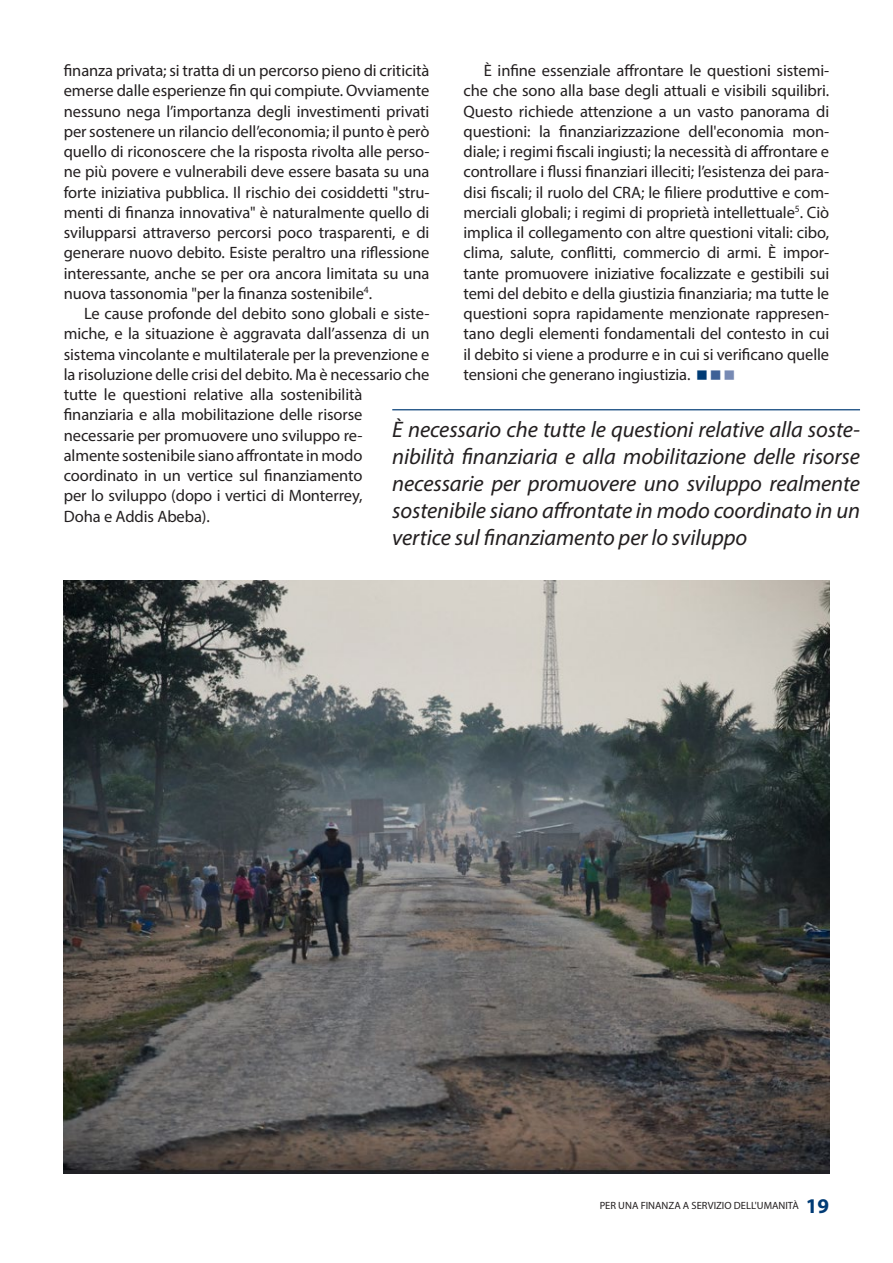
<style>
.page{position:relative;width:893px;height:1263px;background:#fff}
.page>*{position:absolute;margin:0;border:0;box-sizing:border-box;transform-origin:0 0}
.t1{font:italic 22.5px/27px "Myriad Pro";letter-spacing:-.005em;color:#231f20;text-align:justify}
.t2{font:16.5px/20.2px "Myriad Pro";letter-spacing:-.005em;color:#231f20;text-align:justify}
.t3{font:10.5px "Myriad Pro";color:#231f20}
.s1{font-weight:700;font-size:21px;color:#003b75}
</style>
<div class="page">
<hr style="left:392px;top:409px;width:468px;height:1px;background:#003b75">
<img style="left:64px;top:580px;width:765px;height:594px">
<p class="t2" style="left:463px;top:60px;width:367px;text-indent:20px">È infine essenziale affrontare le questioni sistemi&shy;che che sono alla base degli attuali e visibili squilibri.<br>Questo richiede attenzione a un vasto panorama di questioni: la finanziarizzazione dell'economia mon&shy;diale; i regimi fiscali ingiusti; la necessità di affrontare e controllare i flussi finanziari illeciti; l’esistenza dei para&shy;disi fiscali; il ruolo del CRA; le filiere produttive e com&shy;merciali globali; i regimi di proprietà intellettuale<sup>5</sup>. Ciò implica il collegamento con altre questioni vitali: cibo, clima, salute, conflitti, commercio di armi. È impor&shy;tante promuovere iniziative focalizzate e gestibili sui temi del debito e della giustizia finanziaria; ma tutte le questioni sopra rapidamente menzionate rappresen&shy;tano degli elementi fondamentali del contesto in cui il debito si viene a produrre e in cui si verificano quelle tensioni che generano ingiustizia.</p>
<p class="t1" style="left:392px;top:416px;width:469px">È necessario che tutte le questioni relative alla soste&shy;nibilità finanziaria e alla mobilitazione delle risorse necessarie per promuovere uno sviluppo realmente sostenibile siano affrontate in modo coordinato in un vertice sul finanziamento per lo sviluppo</p>
<p class="t2" style="left:64px;top:60px;width:367px">finanza privata; si tratta di un percorso pieno di criticità emerse dalle esperienze fin qui compiute. Ovviamente nessuno nega l’importanza degli investimenti privati per sostenere un rilancio dell’economia; il punto è però quello di riconoscere che la risposta rivolta alle perso&shy;ne più povere e vulnerabili deve essere basata su una forte iniziativa pubblica. Il rischio dei cosiddetti "stru&shy;menti di finanza innovativa" è naturalmente quello di svilupparsi attraverso percorsi poco trasparenti, e di generare nuovo debito. Esiste peraltro una riflessione interessante, anche se per ora ancora limitata su una nuova tassonomia "per la finanza sostenibile<sup>4</sup>.</p>
<p class="t2" style="left:64px;top:303px;width:367px;text-align:left;text-indent:20px">Le cause profonde del debito sono globali e siste&shy;miche, e la situazione è aggravata dall’assenza di un sistema vincolante e multilaterale per la prevenzione e la risoluzione delle crisi del debito. Ma è necessario che tutte le questioni relative alla sostenibilità finanziaria e alla mobilitazione delle risorse necessarie per promuovere uno sviluppo re-<br>almente sostenibile siano affrontate in modo coordinato in un vertice sul finanziamento<br>per lo sviluppo (dopo i vertici di Monterrey,<br>Doha e Addis Abeba).</p>
<p class="t3" style="left:600px;top:1199px;width:231px">PER UNA FINANZA A SERVIZIO DELL'UMANITÀ <span class="s1">19</span></p>
</div>
